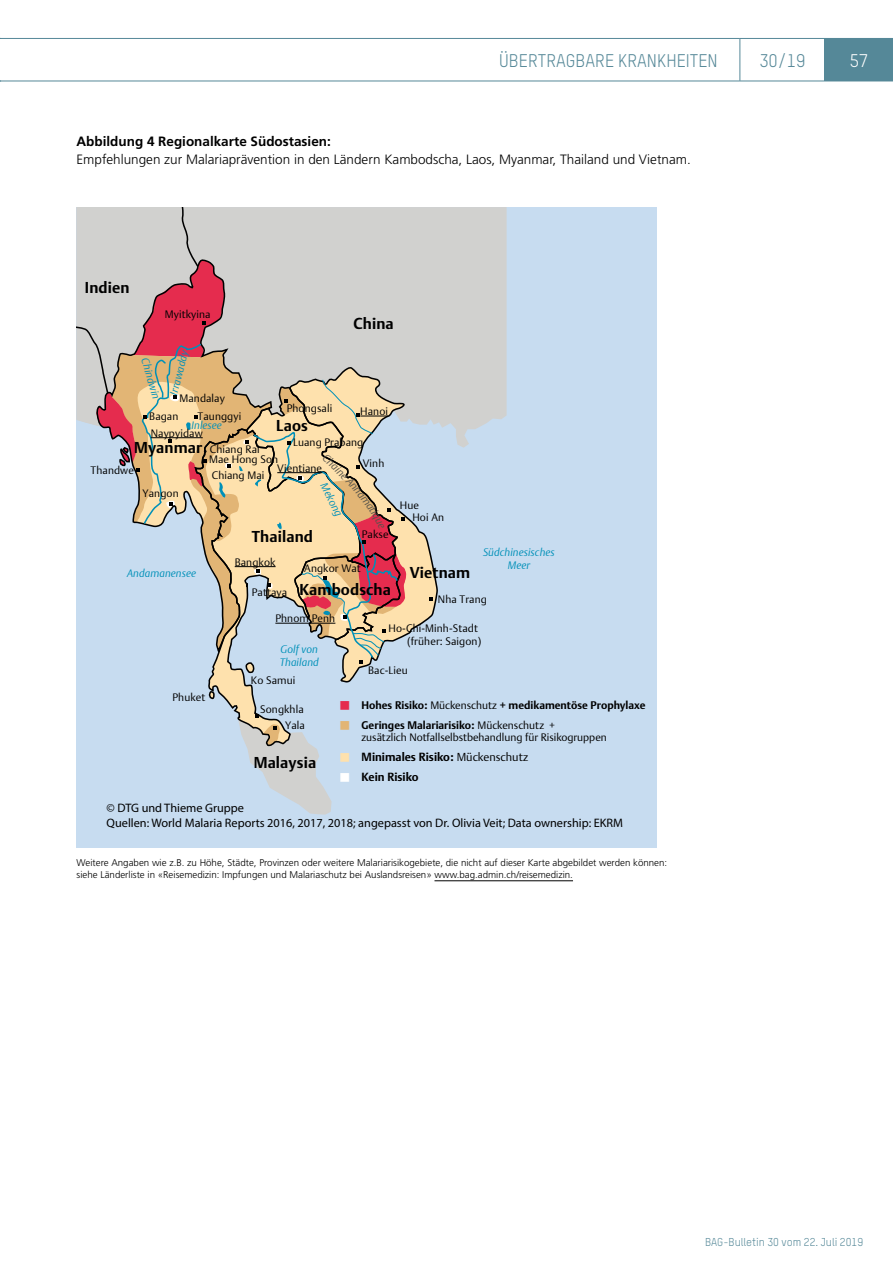
<style>
.page{position:relative;width:893px;height:1263px;background:#fff}
.page>*{position:absolute;margin:0;border:0;box-sizing:border-box;transform-origin:0 0}
.t1{font:18px "TSTAR";color:#558898}
.t2{font:18px "TSTAR";color:#fff}
.t3{font:700 15.3px "Thieme Argo 2011";letter-spacing:.01em;color:#000}
.t4{font:300 13.5px/18px "Frutiger";color:#000}
.t5{font:12.3px/14.7px "Myriad Pro";color:#000}
.t6{font:700 11.55px "Thieme Argo 2011";color:#000}
.t7{font:11.25px "TSTAR";color:#558898}
.t8{font:300 10.8px/12.3px "Thieme Argo 2011";letter-spacing:.01em;color:#000}
.t9{font:italic 300 10.8px/12.9px "Thieme Argo 2011";letter-spacing:.01em;color:#0090b8}
.t10{font:700 10.8px "Thieme Argo 2011";color:#000}
.Text_Inhalte_Bildlegende{font:300 9.75px/11.7px "Frutiger";color:#000}
.s1{font-weight:700}
.s2{font-weight:300;font-size:15.3px;color:#e52c4e}
.s3{font-weight:300}
.s4{font-size:15.3px;color:#e2b575}
.s5{font-weight:300;font-size:15.3px;color:#fee1ad}
.s6{font-weight:300;font-size:15.3px;color:#fff}
</style>
<div class="page">
<div style="left:825px;top:38px;width:68px;height:43px;background:#558898"></div>
<hr style="left:0;top:38px;width:740px;height:1px;background:#558898">
<hr style="left:740px;top:38px;width:85px;height:1px;background:#558898">
<hr style="left:740px;top:39px;width:1px;height:42px;background:#558898">
<hr style="left:0;top:81px;width:740px;height:1px;background:#558898">
<hr style="left:740px;top:81px;width:85px;height:1px;background:#558898">
<hr style="left:825px;top:81px;width:68px;height:1px;background:#558898">
<div style="left:77px;top:207px;width:580px;height:641px;background:#c7dcf0"></div>
<div style="left:232px;top:207px;width:275px;height:241px;background:#d1d1cf"></div>
<svg style="left:145px;top:258px;width:128px;height:270px;background:#cfcdc7"></svg>
<svg style="left:194px;top:428px;width:65px;height:292px"></svg>
<svg style="left:288px;top:366px;width:151px;height:317px"></svg>
<svg style="left:208px;top:690px;width:8px;height:11px"></svg>
<hr style="left:235px;top:566px;width:41px;height:1px;background:#000">
<svg style="left:429px;top:597px;width:4px;height:4px"></svg>
<svg style="left:238px;top:714px;width:94px;height:101px"></svg>
<svg style="left:77px;top:207px;width:155px;height:318px;background:#d1b3a7"></svg>
<hr style="left:434px;top:880px;width:139px;height:1px;background:#000">
<svg style="left:239px;top:379px;width:167px;height:295px"></svg>
<h1 class="t1" style="left:499px;top:50px;width:220px">ÜBERTRAGBARE KRANKHEITEN</h1>
<h1 class="t1" style="left:759px;top:49px;width:48px">30/19</h1>
<h1 class="t2" style="left:850px;top:49px;width:20px">57</h1>
<p class="t4" style="left:77px;top:132px;width:616px"><span class="s1">Abbildung 4 Regionalkarte Südostasien:<br></span>Empfehlungen zur Malariaprävention in den Ländern Kambodscha, Laos, Myanmar, Thailand und Vietnam.</p>
<p class="t3" style="left:85px;top:278px;width:46px">Indien</p>
<p class="t8" style="left:165px;top:308px;width:47px">Myitkyina</p>
<p class="t3" style="left:354px;top:313px;width:42px">China</p>
<p class="t9" style="left:167px;top:393px;width:47px;rotate:-76deg">Irrawaddy</p>
<p class="t9" style="left:151px;top:356px;width:44px;rotate:74deg">Chindwin</p>
<p class="t8" style="left:198px;top:388px;width:45px;line-height:18.5px;text-indent:-18px">Mandalay<br>Taunggyi</p>
<p class="t8" style="left:287px;top:402px;width:47px">Phongsali</p>
<p class="t8" style="left:363px;top:431px;width:23px;line-height:21.6px;text-indent:-70px">Luang Prabang<br>Vinh</p>
<p class="t8" style="left:360px;top:405px;width:29px">Hanoi</p>
<p class="t8" style="left:149px;top:409px;width:31px">Bagan</p>
<p class="t3" style="left:276px;top:415px;width:33px">Laos</p>
<p class="t9" style="left:192px;top:419px;width:32px">Inlesee</p>
<p class="t8" style="left:151px;top:426px;width:53px">Naypyidaw</p>
<p class="t3" style="left:134px;top:438px;width:70px">Myanmar</p>
<p class="t8" style="left:210px;top:443px;width:52px">Chiang Rai</p>
<p class="t8" style="left:209px;top:452px;width:71px">Mae Hong Son</p>
<p class="t8" style="left:277px;top:461px;width:46px">Vientiane</p>
<p class="t9" style="left:329px;top:481px;width:37px;rotate:63deg">Mekong</p>
<p class="t8" style="left:91px;top:464px;width:45px">Thandwe</p>
<p class="t8" style="left:212px;top:468px;width:54px">Chiang Mai</p>
<p class="t8" style="left:143px;top:487px;width:38px">Yangon</p>
<p class="t9" style="left:127px;top:566px;width:70px">Andamanensee</p>
<p class="t3" style="left:252px;top:526px;width:63px">Thailand</p>
<p class="t8" style="left:362px;top:528px;width:28px">Pakse</p>
<p class="t8" style="left:235px;top:555px;width:42px">Bangkok</p>
<p class="t8" style="left:252px;top:585px;width:37px">Pattaya</p>
<p class="t8" style="left:304px;top:562px;width:58px">Angkor Wat</p>
<p class="t3" style="left:299px;top:580px;width:93px">Kambodscha</p>
<p class="t8" style="left:400px;top:499px;width:21px">Hue</p>
<p class="t8" style="left:412px;top:511px;width:33px">Hoi An</p>
<p class="t3" style="left:410px;top:563px;width:62px">Vietnam</p>
<p class="t9" style="left:483px;top:546px;width:73px;text-align:center">Südchinesisches<br>Meer</p>
<p class="t8" style="left:438px;top:593px;width:50px">Nha Trang</p>
<p class="t8" style="left:172px;top:690px;width:35px">Phuket</p>
<p class="t8" style="left:275px;top:612px;width:61px">Phnom Penh</p>
<p class="t8" style="left:407px;top:622px;width:76px;line-height:12.9px;text-indent:-19px">Ho-Chi-Minh-Stadt (früher: Saigon)</p>
<p class="t9" style="left:280px;top:643px;width:41px">Golf von<br>Thailand</p>
<p class="t8" style="left:368px;top:664px;width:41px">Bac-Lieu</p>
<p class="t8" style="left:251px;top:674px;width:46px">Ko Samui</p>
<p class="t8" style="left:260px;top:703px;width:45px">Songkhla</p>
<p class="t10" style="left:339px;top:698px;width:308px"><span class="s2">■</span> Hohes Risiko: <span class="s3">Mückenschutz</span> + medikamentöse Prophylaxe</p>
<p class="t8" style="left:362px;top:719px;width:247px;text-indent:-23px"><span class="s4">■</span> <span class="s1">Geringes Malariarisiko:</span> Mückenschutz +<br>zusätzlich Notfallselbstbehandlung für Risikogruppen</p>
<p class="t6" style="left:339px;top:749px;width:191px"><span class="s5">■</span> Minimales Risiko: <span class="s3">Mückenschutz</span></p>
<p class="t6" style="left:339px;top:769px;width:82px"><span class="s6">■</span> Kein Risiko</p>
<p class="t8" style="left:285px;top:719px;width:21px">Yala</p>
<p class="t3" style="left:254px;top:752px;width:64px">Malaysia</p>
<p class="t5" style="left:107px;top:801px;width:518px">© DTG und Thieme Gruppe<br>Quellen: World Malaria Reports 2016, 2017, 2018; angepasst von Dr. Olivia Veit; Data ownership: EKRM</p>
<p class="Text_Inhalte_Bildlegende" style="left:77px;top:857px;width:592px">Weitere Angaben wie z.B. zu Höhe, Städte, Provinzen oder weitere Malariarisikogebiete, die nicht auf dieser Karte abgebildet werden können: siehe Länderliste in «Reisemedizin: Impfungen und Malariaschutz bei Auslandsreisen» www.bag.admin.ch/reisemedizin.</p>
<p class="t7" style="left:705px;top:1235px;width:160px">BAG-Bulletin 30 vom 22. Juli 2019</p>
</div>
